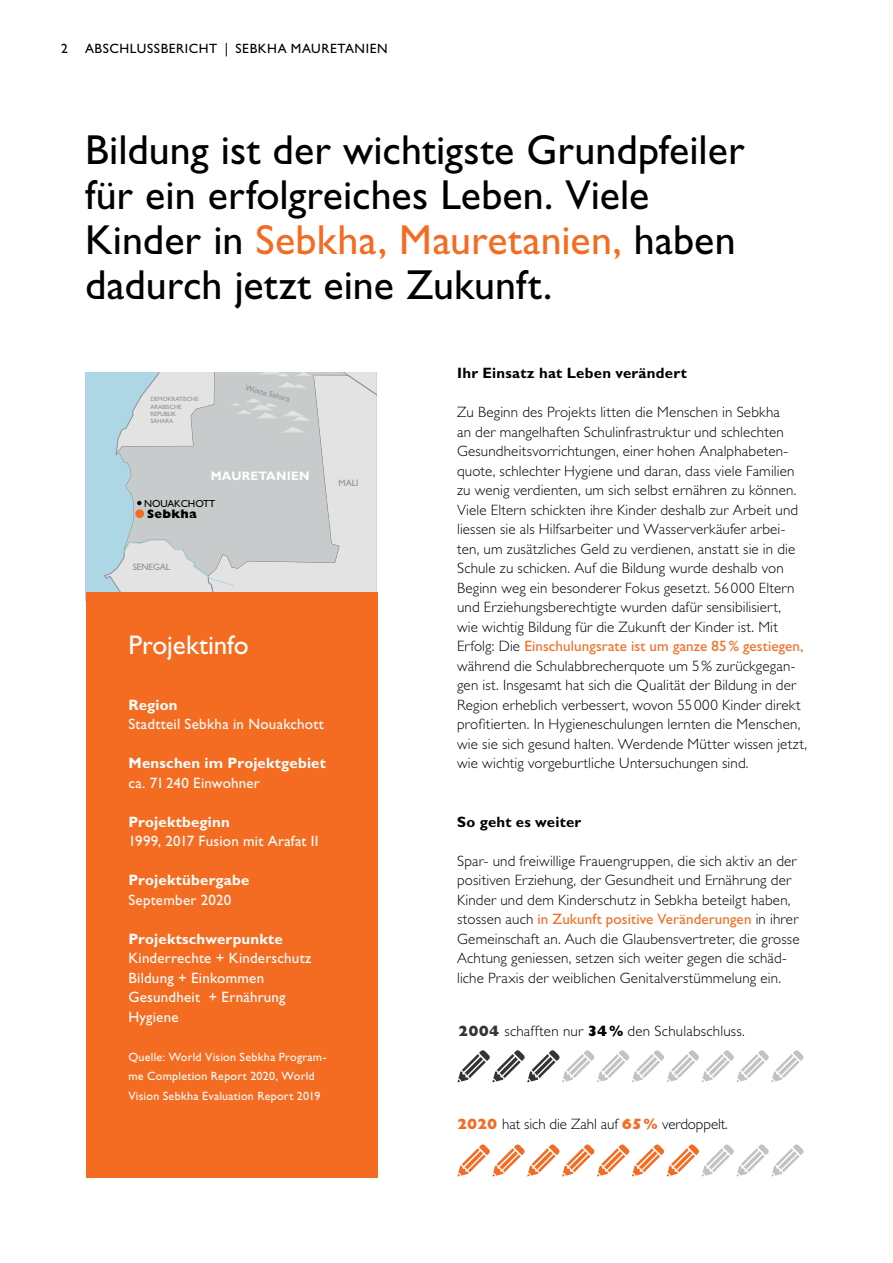
<style>
.page{position:relative;width:893px;height:1263px;background:#fff}
.page>*{position:absolute;margin:0;border:0;box-sizing:border-box;transform-origin:0 0}
.t1{font:42px/45px "Gill Sans Std";color:#000}
.t2{font:27px "Gill Sans Std";letter-spacing:-.005em;color:#fff}
.t3{font:300 15px/19.5px "Gill Sans Std";letter-spacing:.01em;color:#000}
.t4{font:15px/19.5px "Gill Sans Std";letter-spacing:.015em;color:#fff}
.t5{font:700 15px "Gill Sans Std";letter-spacing:.015em;color:#fff}
.t6{font:700 15px "Gill Sans Std";letter-spacing:.02em;color:#000}
.t7{font:13.5px "Gill Sans Std";letter-spacing:.04em;color:#000}
.t8{font:700 12.3px "Gill Sans Std";letter-spacing:.02em;color:#fff}
.t9{font:800 12.3px "Gill Sans Std";letter-spacing:.02em;color:#000}
.t10{font:12px/19.5px "Gill Sans Std";letter-spacing:.02em;color:#fff}
.t11{font:10.2px "Gill Sans Std";letter-spacing:-.01em;color:#000}
.t12{font:9.3px "Gill Sans Std";letter-spacing:-.01em;color:#8e9092}
.t13{font:8.25px "Gill Sans Std";color:#8e9092}
.t14{font:6.15px/7.4px "Gill Sans Std";letter-spacing:-.01em;color:#8e9092}
.s1{color:#f36c21}
.s2{font-weight:400;color:#f36c21}
.s3{font-weight:800;color:#343433}
.s4{font-weight:800}
.s5{font-weight:800;color:#f36c21}
</style>
<div class="page">
<div style="left:85px;top:372px;width:291px;height:229px;background:#aed7e6"></div>
<svg style="left:104px;top:372px;width:272px;height:221px"></svg>
<div style="left:135px;top:509px;width:9px;height:9px;background:#f36c21;border-radius:50%"></div>
<div style="left:86px;top:593px;width:291px;height:585px;background:#f36c21"></div>
<hr style="left:892px;top:0;width:1px;height:255px;background:#33294e">
<svg style="left:457px;top:1050px;width:347px;height:32px"></svg>
<svg style="left:457px;top:1144px;width:347px;height:32px"></svg>
<p class="t7" style="left:61px;top:41px;width:8px">2</p>
<p class="t7" style="left:85px;top:41px;width:304px">ABSCHLUSSBERICHT | SEBKHA MAURETANIEN</p>
<h1 class="t1" style="left:85px;top:127px;width:661px">Bildung ist der wichtigste Grundpfeiler für ein erfolgreiches Leben. Viele Kinder in <span class="s1">Sebkha, Mauretanien,</span> haben dadurch jetzt eine Zukunft.</h1>
<p class="t14" style="left:150px;top:395px;width:50px">DEMOKRATISCHE<br>ARABISCHE<br>REPUBLIK<br>SAHARA</p>
<p class="t13" style="left:247px;top:383px;width:47px;rotate:14deg">Wüste Sahara</p>
<p class="t8" style="left:211px;top:468px;width:100px">MAURETANIEN</p>
<p class="t11" style="left:144px;top:497px;width:73px">NOUAKCHOTT</p>
<p class="t9" style="left:147px;top:506px;width:51px">Sebkha</p>
<p class="t12" style="left:133px;top:561px;width:39px">SENEGAL</p>
<p class="t12" style="left:339px;top:477px;width:21px">MALI</p>
<h2 class="t2" style="left:128px;top:629px;width:122px">Projektinfo</h2>
<p class="t5" style="left:128px;top:696px;width:51px">Region</p>
<p class="t4" style="left:128px;top:715px;width:197px">Stadtteil Sebkha in Nouakchott</p>
<p class="t5" style="left:128px;top:754px;width:199px">Menschen im Projektgebiet</p>
<p class="t4" style="left:128px;top:773px;width:133px">ca. 71 240 Einwohner</p>
<p class="t5" style="left:128px;top:813px;width:103px">Projektbeginn</p>
<p class="t4" style="left:128px;top:832px;width:192px">1999, 2017 Fusion mit Arafat II</p>
<p class="t5" style="left:128px;top:871px;width:123px">Projektübergabe</p>
<p class="t4" style="left:128px;top:890px;width:104px">September 2020</p>
<p class="t5" style="left:128px;top:930px;width:156px">Projektschwerpunkte</p>
<p class="t4" style="left:128px;top:949px;width:185px">Kinderrechte + Kinderschutz<br>Bildung + Einkommen<br>Gesundheit + Ernährung<br>Hygiene</p>
<p class="t10" style="left:128px;top:1047px;width:200px">Quelle: World Vision Sebkha Program&shy;me Completion Report 2020, World<br>Vision Sebkha Evaluation Report 2019</p>
<p class="t6" style="left:457px;top:364px;width:231px">Ihr Einsatz hat Leben verändert</p>
<p class="t3" style="left:457px;top:403px;width:352px">Zu Beginn des Projekts litten die Menschen in Sebkha<br>an der mangelhaften Schulinfrastruktur und schlechten Gesundheitsvorrichtungen, einer hohen Analphabeten&shy;quote, schlechter Hygiene und daran, dass viele Familien zu wenig verdienten, um sich selbst ernähren zu können.<br>Viele Eltern schickten ihre Kinder deshalb zur Arbeit und liessen sie als Hilfsarbeiter und Wasserverkäufer arbei&shy;ten, um zusätzliches Geld zu verdienen, anstatt sie in die Schule zu schicken. Auf die Bildung wurde deshalb von Beginn weg ein besonderer Fokus gesetzt. 56 000 Eltern und Erziehungsberechtigte wurden dafür sensibilisiert,<br>wie wichtig Bildung für die Zukunft der Kinder ist. Mit Erfolg: Die <span class="s2">Einschulungsrate ist um ganze 85% gestiegen, </span>während die Schulabbrecherquote um 5% zurückgegan&shy;gen ist. Insgesamt hat sich die Qualität der Bildung in der Region erheblich verbessert, wovon 55 000 Kinder direkt profitierten. In Hygieneschulungen lernten die Menschen, wie sie sich gesund halten. Werdende Mütter wissen jetzt, wie wichtig vorgeburtliche Untersuchungen sind.</p>
<p class="t6" style="left:457px;top:813px;width:126px">So geht es weiter</p>
<p class="t3" style="left:457px;top:851px;width:344px">Spar- und freiwillige Frauengruppen, die sich aktiv an der positiven Erziehung, der Gesundheit und Ernährung der Kinder und dem Kinderschutz in Sebkha beteilgt haben, stossen auch <span class="s2">in Zukunft positive Veränderungen</span> in ihrer Gemeinschaft an. Auch die Glaubensvertreter, die grosse Achtung geniessen, setzen sich weiter gegen die schäd&shy;liche Praxis der weiblichen Genitalverstümmelung ein.</p>
<p class="t3" style="left:458px;top:1021px;width:288px"><span class="s3">2004</span> schafften nur <span class="s4">34%</span> den Schulabschluss.</p>
<p class="t3" style="left:457px;top:1115px;width:272px"><span class="s5">2020</span> hat sich die Zahl auf <span class="s5">65%</span> verdoppelt.</p>
</div>
